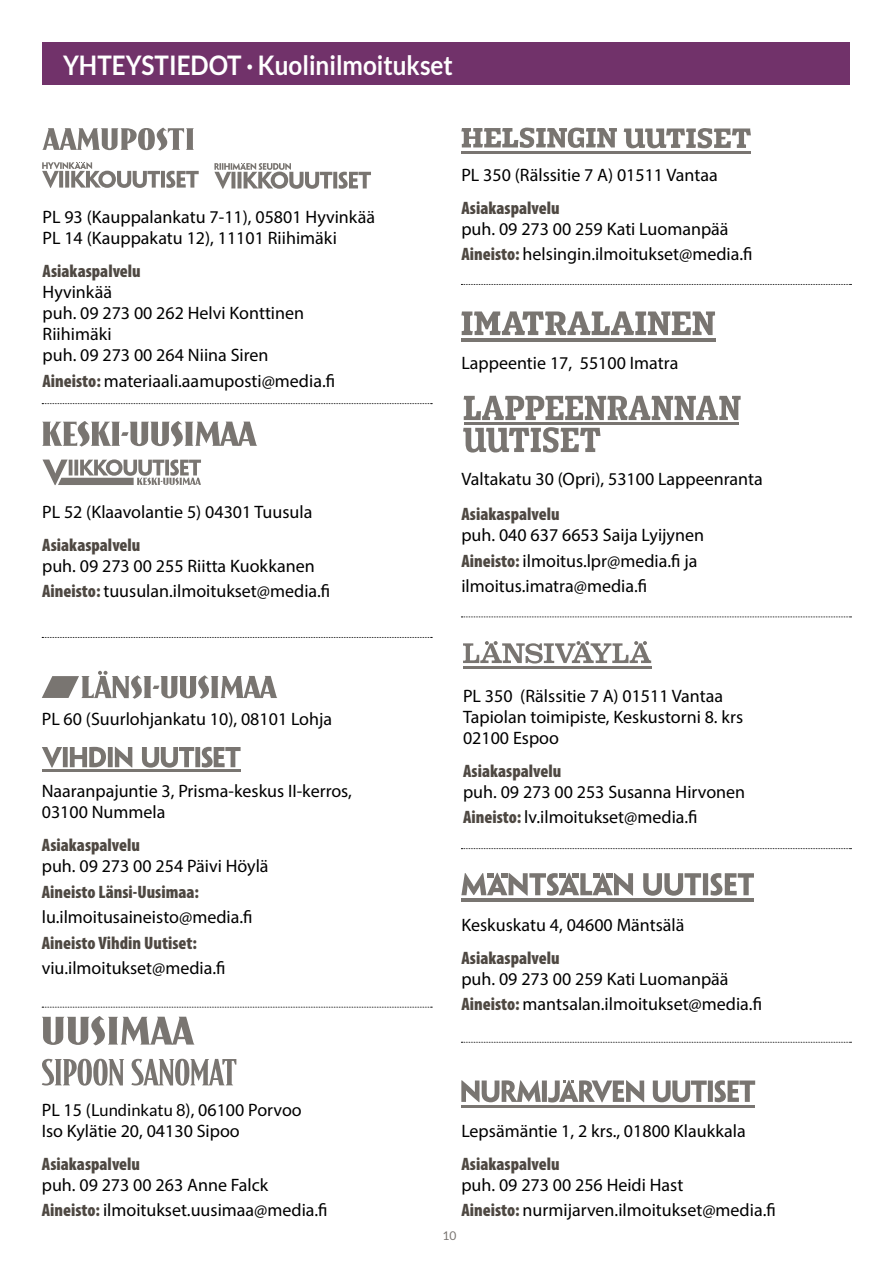
<style>
.page{position:relative;width:893px;height:1263px;background:#fff}
.page>*{position:absolute;margin:0;border:0;box-sizing:border-box;transform-origin:0 0}
.t1{font:700 27px "Lato";color:#fff;scale:.9 1}
.t2{font:18px/21px "Myriad Pro";color:#000}
.t3{font:900 condensed 18px "Myriad Pro";color:#4e4842}
.t4{font:12px "Lato";color:#797571}
.s1{font-weight:900;font-stretch:condensed;color:#4e4842}
.s2{font-family:"Lato";font-size:16.5px}
</style>
<div class="page">
<svg style="left:42px;top:128px;width:152px;height:23px"></svg>
<svg style="left:214px;top:163px;width:157px;height:26px"></svg>
<svg style="left:42px;top:162px;width:157px;height:26px"></svg>
<svg style="left:42px;top:421px;width:215px;height:26px"></svg>
<svg style="left:42px;top:1016px;width:153px;height:29px"></svg>
<svg style="left:42px;top:1059px;width:82px;height:27px"></svg>
<svg style="left:131px;top:1059px;width:105px;height:27px"></svg>
<hr style="left:463px;top:666px;width:188px;height:3px;background:#797571">
<svg style="left:463px;top:641px;width:188px;height:22px"></svg>
<svg style="left:653px;top:1080px;width:102px;height:22px"></svg>
<hr style="left:461px;top:1105px;width:294px;height:3px;background:#797571">
<svg style="left:461px;top:1080px;width:183px;height:22px"></svg>
<svg style="left:461px;top:873px;width:293px;height:23px"></svg>
<hr style="left:461px;top:898px;width:293px;height:4px;background:#797571">
<div style="left:43px;top:43px;width:807px;height:42px;background:#71326a"></div>
<svg style="left:42px;top:671px;width:235px;height:28px"></svg>
<svg style="left:42px;top:747px;width:90px;height:21px"></svg>
<svg style="left:142px;top:747px;width:99px;height:21px"></svg>
<hr style="left:42px;top:769px;width:199px;height:3px;background:#797571">
<svg style="left:461px;top:311px;width:254px;height:24px"></svg>
<hr style="left:461px;top:339px;width:254px;height:3px;background:#797571">
<svg style="left:464px;top:396px;width:277px;height:24px"></svg>
<svg style="left:463px;top:427px;width:137px;height:26px"></svg>
<hr style="left:464px;top:422px;width:274px;height:3px;background:#797571">
<svg style="left:42px;top:637px;width:390px;height:1px"></svg>
<svg style="left:42px;top:1007px;width:390px;height:1px"></svg>
<svg style="left:42px;top:403px;width:390px;height:1px"></svg>
<svg style="left:461px;top:284px;width:390px;height:1px"></svg>
<svg style="left:461px;top:616px;width:390px;height:1px"></svg>
<svg style="left:461px;top:848px;width:390px;height:1px"></svg>
<svg style="left:461px;top:1042px;width:390px;height:1px"></svg>
<svg style="left:461px;top:128px;width:156px;height:20px"></svg>
<svg style="left:624px;top:128px;width:127px;height:20px"></svg>
<hr style="left:461px;top:151px;width:290px;height:3px;background:#797571">
<svg style="left:43px;top:459px;width:158px;height:26px"></svg>
<h1 class="t1" style="left:63px;top:50px;width:435px">YHTEYSTIEDOT · Kuolinilmoitukset</h1>
<p class="t2" style="left:43px;top:206px;width:334px">PL 93 (Kauppalankatu 7-11), 05801 Hyvinkää<br>PL 14 (Kauppakatu 12), 11101 Riihimäki</p>
<p class="t3" style="left:43px;top:259px;width:100px">Asiakaspalvelu</p>
<p class="t2" style="left:43px;top:281px;width:263px">Hyvinkää<br>puh. 09 273 00 262 Helvi Konttinen<br>Riihimäki<br>puh. 09 273 00 264 Niina Siren</p>
<p class="t2" style="left:43px;top:370px;width:294px"><span class="s1">Aineisto:</span> materiaali.aamuposti@media.fi</p>
<p class="t2" style="left:42px;top:501px;width:272px">PL 52 (Klaavolantie 5) 04301 Tuusula</p>
<p class="t3" style="left:42px;top:533px;width:100px">Asiakaspalvelu</p>
<p class="t2" style="left:42px;top:552px;width:290px;line-height:25.5px">puh. 09 273 00 255 Riitta Kuokkanen<br><span class="s1">Aineisto:</span> tuusulan.ilmoitukset@media.fi</p>
<p class="t2" style="left:42px;top:708px;width:292px">PL 60 (Suurlohjankatu 10), 08101 Lohja</p>
<p class="t2" style="left:42px;top:780px;width:312px">Naaranpajuntie 3, Prisma-keskus II-kerros,<br>03100 Nummela</p>
<p class="t3" style="left:42px;top:834px;width:100px">Asiakaspalvelu</p>
<p class="t2" style="left:42px;top:856px;width:228px">puh. 09 273 00 254 Päivi Höylä</p>
<p class="t3" style="left:42px;top:880px;width:159px">Aineisto Länsi-Uusimaa:</p>
<p class="t2" style="left:42px;top:907px;width:212px">lu.ilmoitusaineisto@media.fi</p>
<p class="t3" style="left:42px;top:931px;width:157px">Aineisto Vihdin Uutiset:</p>
<p class="t2" style="left:42px;top:958px;width:185px">viu.ilmoitukset@media.fi</p>
<p class="t2" style="left:42px;top:1099px;width:262px">PL 15 (<span class="s2">Lundinkatu 8</span>), 06100 Porvoo<br>Iso Kylätie 20, 04130 Sipoo</p>
<p class="t3" style="left:42px;top:1152px;width:100px">Asiakaspalvelu</p>
<p class="t2" style="left:42px;top:1171px;width:287px;line-height:25.5px">puh. 09 273 00 263 Anne Falck<br><span class="s1">Aineisto:</span> ilmoitukset.uusimaa@media.fi</p>
<p class="t2" style="left:461px;top:164px;width:258px">PL 350 (Rälssitie 7 A) 01511 Vantaa</p>
<p class="t3" style="left:461px;top:196px;width:100px">Asiakaspalvelu</p>
<p class="t2" style="left:461px;top:216px;width:293px;line-height:25.5px">puh. 09 273 00 259 Kati Luomanpää<br><span class="s1">Aineisto:</span> helsingin.ilmoitukset@media.fi</p>
<p class="t2" style="left:461px;top:352px;width:218px">Lappeentie 17, 55100 Imatra</p>
<p class="t2" style="left:461px;top:468px;width:303px">Valtakatu 30 (Opri), 53100 Lappeenranta</p>
<p class="t3" style="left:461px;top:503px;width:100px">Asiakaspalvelu</p>
<p class="t2" style="left:461px;top:522px;width:244px;line-height:25.5px">puh. 040 637 6653 Saija Lyijynen<br><span class="s1">Aineisto:</span> ilmoitus.lpr@media.fi ja ilmoitus.imatra@media.fi</p>
<p class="t2" style="left:463px;top:685px;width:282px">PL 350 (Rälssitie 7 A) 01511 Vantaa<br>Tapiolan toimipiste, Keskustorni 8. krs<br>02100 Espoo</p>
<p class="t3" style="left:463px;top:759px;width:100px">Asiakaspalvelu</p>
<p class="t2" style="left:463px;top:778px;width:284px;line-height:25.5px">puh. 09 273 00 253 Susanna Hirvonen<br><span class="s1">Aineisto:</span> lv.ilmoitukset@media.fi</p>
<p class="t2" style="left:461px;top:914px;width:225px">Keskuskatu 4, 04600 Mäntsälä</p>
<p class="t3" style="left:461px;top:946px;width:100px">Asiakaspalvelu</p>
<p class="t2" style="left:461px;top:966px;width:302px;line-height:25.5px">puh. 09 273 00 259 Kati Luomanpää<br><span class="s1">Aineisto:</span> mantsalan.ilmoitukset@media.fi</p>
<p class="t2" style="left:461px;top:1120px;width:286px">Lepsämäntie 1, 2 krs., 01800 Klaukkala</p>
<p class="t3" style="left:461px;top:1152px;width:100px">Asiakaspalvelu</p>
<p class="t2" style="left:461px;top:1172px;width:316px;line-height:25.5px">puh. 09 273 00 256 Heidi Hast<br><span class="s1">Aineisto:</span> nurmijarven.ilmoitukset@media.fi</p>
<p class="t4" style="left:442px;top:1229px;width:15px">10</p>
</div>
